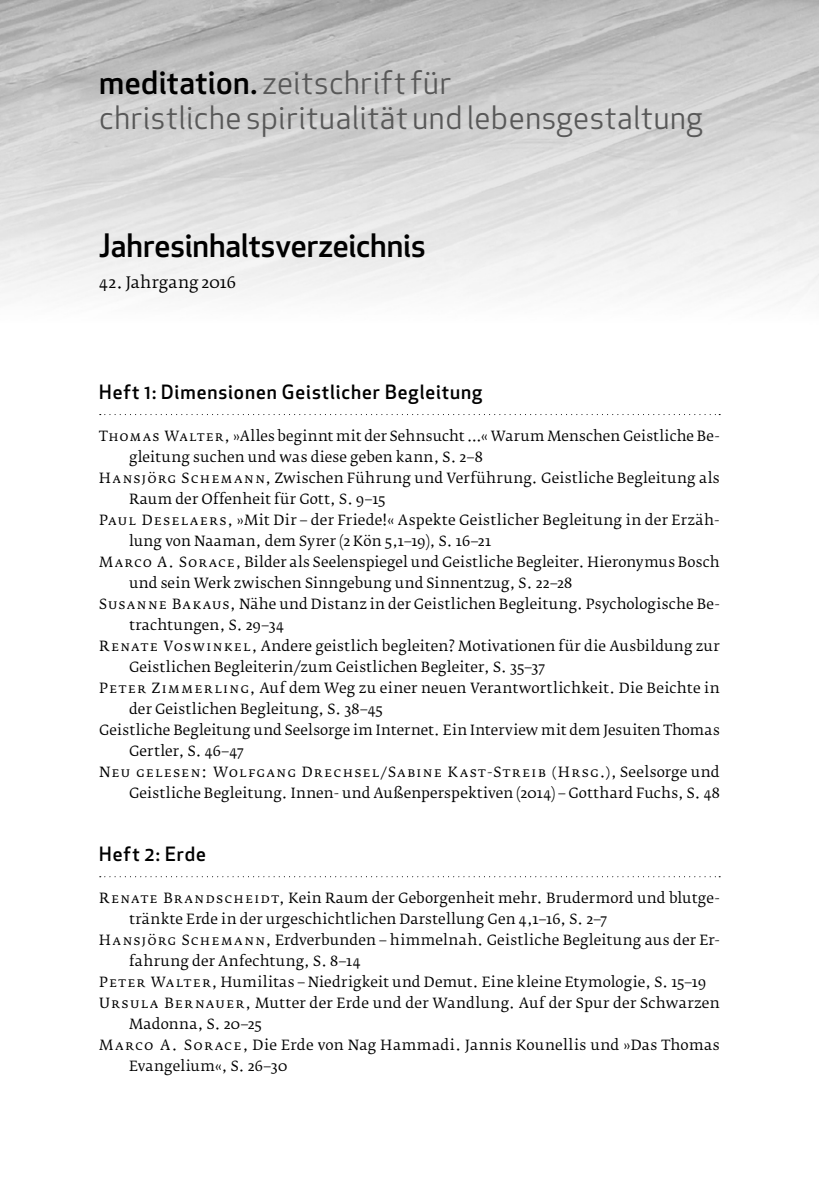
<style>
.page{position:relative;width:819px;height:1191px;background:#fff}
.page>*{position:absolute;margin:0;border:0;box-sizing:border-box;transform-origin:0 0}
.t1{font:31.5px/35px "Apex New Book B";letter-spacing:.02em;color:#585858}
.t2{font:31.5px "Apex New Medium B";letter-spacing:-.005em;color:#000}
.t3{font:19.25px "Apex New Medium B";letter-spacing:.05em;color:#000}
.t4{font:15.75px "Fedra Serif B";letter-spacing:.01em;color:#000}
.t5{font:14px "Fedra Serif B";letter-spacing:.015em;color:#000}
.t6{font:14px "Fedra Serif B Book SC";letter-spacing:.075em;color:#000}
.s1{font-family:"Apex New Medium B";color:#000}
.s2{font-family:"Fedra Serif B Book SC"}
.s3{font-family:"Fedra Serif B"}
</style>
<div class="page">
<svg style="left:100px;top:414px;width:620px;height:1px"></svg>
<svg style="left:100px;top:876px;width:620px;height:1px"></svg>
<h1 class="t1" style="left:99px;top:68px;width:605px"><span class="s1">meditation.</span> zeitschrift für<br>christliche spiritualität und lebensgestaltung</h1>
<h1 class="t2" style="left:99px;top:233px;width:328px">Jahresinhaltsverzeichnis</h1>
<p class="t4" style="left:99px;top:275px;width:138px">42. Jahrgang 2016</p>
<h2 class="t3" style="left:99px;top:385px;width:384px">Heft 1: Dimensionen Geistlicher Begleitung</h2>
<p class="t5" style="left:99px;top:429px;width:622px"><span class="s2">Thomas Walter</span>, »Alles beginnt mit der Sehnsucht …« Warum Menschen Geistliche Be-</p>
<p class="t5" style="left:129px;top:450px;width:355px">gleitung suchen und was diese geben kann, S. 2–8</p>
<p class="t5" style="left:99px;top:471px;width:622px"><span class="s2">Hansjörg Schemann</span>, Zwischen Führung und Verführung. Geistliche Begleitung als</p>
<p class="t5" style="left:129px;top:492px;width:258px">Raum der Offenheit für Gott, S. 9–15</p>
<p class="t5" style="left:99px;top:513px;width:621px"><span class="s2">Paul Deselaers</span>, »Mit Dir – der Friede!« Aspekte Geistlicher Begleitung in der Erzäh-</p>
<p class="t5" style="left:129px;top:534px;width:364px">lung von Naaman, dem Syrer (2 Kön 5,1–19), S. 16–21</p>
<p class="t5" style="left:99px;top:555px;width:622px"><span class="s2">Marco A. Sorace</span>, Bilder als Seelenspiegel und Geistliche Begleiter. Hieronymus Bosch</p>
<p class="t5" style="left:129px;top:576px;width:444px">und sein Werk zwischen Sinngebung und Sinnentzug, S. 22–28</p>
<p class="t5" style="left:99px;top:597px;width:622px"><span class="s2">Susanne Bakaus</span>, Nähe und Distanz in der Geistlichen Begleitung. Psychologische Be-</p>
<p class="t5" style="left:129px;top:618px;width:156px">trachtungen, S. 29–34</p>
<p class="t5" style="left:99px;top:639px;width:622px"><span class="s2">Renate Voswinkel</span>, Andere geistlich begleiten? Motivationen für die Ausbildung zur</p>
<p class="t5" style="left:129px;top:660px;width:418px">Geistlichen Begleiterin/zum Geistlichen Begleiter, S. 35–37</p>
<p class="t5" style="left:99px;top:681px;width:622px"><span class="s2">Peter Zimmerling</span>, Auf dem Weg zu einer neuen Verantwortlichkeit. Die Beichte in</p>
<p class="t5" style="left:129px;top:702px;width:255px">der Geistlichen Begleitung, S. 38–45</p>
<p class="t5" style="left:99px;top:723px;width:622px">Geistliche Begleitung und Seelsorge im Internet. Ein Interview mit dem Jesuiten Thomas</p>
<p class="t5" style="left:129px;top:744px;width:116px">Gertler, S. 46–47</p>
<p class="t6" style="left:99px;top:764px;width:622px">Neu gelesen: Wolfgang Drechsel/Sabine Kast-Streib (Hrsg.)<span class="s3">, Seelsorge und</span></p>
<p class="t5" style="left:129px;top:786px;width:592px">Geistliche Begleitung. Innen- und Außenperspektiven (2014) – Gotthard Fuchs, S. 48</p>
<h2 class="t3" style="left:99px;top:847px;width:108px">Heft 2: Erde</h2>
<p class="t5" style="left:99px;top:891px;width:622px"><span class="s2">Renate Brandscheidt</span>, Kein Raum der Geborgenheit mehr. Brudermord und blutge-</p>
<p class="t5" style="left:129px;top:912px;width:479px">tränkte Erde in der urgeschichtlichen Darstellung Gen 4,1–16, S. 2–7</p>
<p class="t5" style="left:99px;top:933px;width:622px"><span class="s2">Hansjörg Schemann</span>, Erdverbunden – himmelnah. Geistliche Begleitung aus der Er-</p>
<p class="t5" style="left:129px;top:954px;width:233px">fahrung der Anfechtung, S. 8–14</p>
<p class="t5" style="left:99px;top:975px;width:608px"><span class="s2">Peter Walter</span>, Humilitas – Niedrigkeit und Demut. Eine kleine Etymologie, S. 15–19</p>
<p class="t5" style="left:99px;top:996px;width:622px"><span class="s2">Ursula Bernauer</span>, Mutter der Erde und der Wandlung. Auf der Spur der Schwarzen</p>
<p class="t5" style="left:129px;top:1017px;width:134px">Madonna, S. 20–25</p>
<p class="t5" style="left:99px;top:1038px;width:622px"><span class="s2">Marco A. Sorace</span>, Die Erde von Nag Hammadi. Jannis Kounellis und »Das Thomas</p>
<p class="t5" style="left:129px;top:1059px;width:160px">Evangelium«, S. 26–30</p>
</div>
